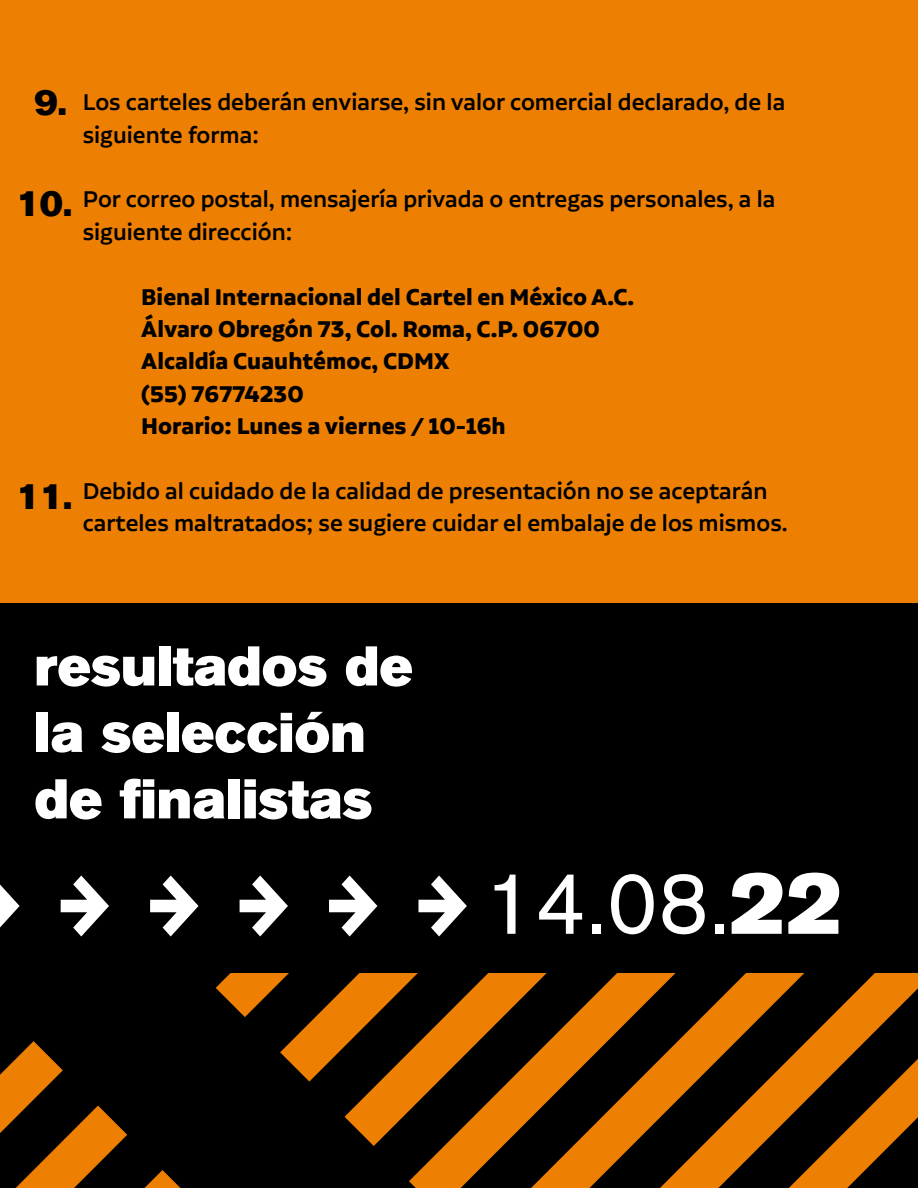
<style>
.page{position:relative;width:918px;height:1188px;background:#ed7f03}
.page>*{position:absolute;margin:0;border:0;box-sizing:border-box;transform-origin:0 0}
.t1{font:87.9px "Akzidenz Grotesk BQ";color:#fff}
.t2{font:55.35px/66.4px "Akzidenz Grotesk BQ Super";color:#fff}
.t3{font:36px "Akzidenz Grotesk BQ Super";color:#000}
.t4{font:500 27px/32.4px "Aalto Sans Pro";color:#000}
.t5{font:700 27px/32.4px "Aalto Sans Pro";color:#000}
.s1{font-family:"Akzidenz Grotesk BQ Super"}
</style>
<div class="page">
<div style="left:0;top:604px;width:918px;height:584px;background:#000"></div>
<svg style="left:150px;top:876px;width:49px;height:60px"></svg>
<svg style="left:240px;top:876px;width:48px;height:60px"></svg>
<svg style="left:329px;top:876px;width:48px;height:60px"></svg>
<svg style="left:418px;top:876px;width:49px;height:60px"></svg>
<svg style="left:61px;top:876px;width:48px;height:60px"></svg>
<svg style="left:0;top:885px;width:20px;height:42px"></svg>
<svg style="left:416px;top:973px;width:62px;height:215px"></svg>
<svg style="left:478px;top:973px;width:64px;height:215px"></svg>
<svg style="left:542px;top:973px;width:129px;height:215px"></svg>
<svg style="left:607px;top:999px;width:64px;height:189px"></svg>
<svg style="left:0;top:973px;width:416px;height:215px"></svg>
<svg style="left:671px;top:973px;width:247px;height:215px"></svg>
<h3 class="t3" style="left:34px;top:82px;width:34px">9.</h3>
<p class="t4" style="left:83px;top:86px;width:704px">Los carteles deberán enviarse, sin valor comercial declarado, de la siguiente forma:</p>
<h3 class="t3" style="left:16px;top:183px;width:57px">10.</h3>
<p class="t4" style="left:83px;top:183px;width:694px">Por correo postal, mensajería privada o entregas personales, a la siguiente dirección:</p>
<p class="t5" style="left:141px;top:280px;width:495px">Bienal Internacional del Cartel en México A.C.<br>Álvaro Obregón 73, Col. Roma, C.P. 06700<br>Alcaldía Cuauhtémoc, CDMX<br>(55) 76774230<br>Horario: Lunes a viernes / 10-16h</p>
<h3 class="t3" style="left:16px;top:475px;width:57px">11.</h3>
<p class="t4" style="left:83px;top:475px;width:706px">Debido al cuidado de la calidad de presentación no se aceptarán carteles maltratados; se sugiere cuidar el embalaje de los mismos.</p>
<h2 class="t2" style="left:34px;top:633px;width:380px">resultados de la selección de finalistas</h2>
<h1 class="t1" style="left:484px;top:851px;width:360px">14.08.<span class="s1">22</span></h1>
</div>
